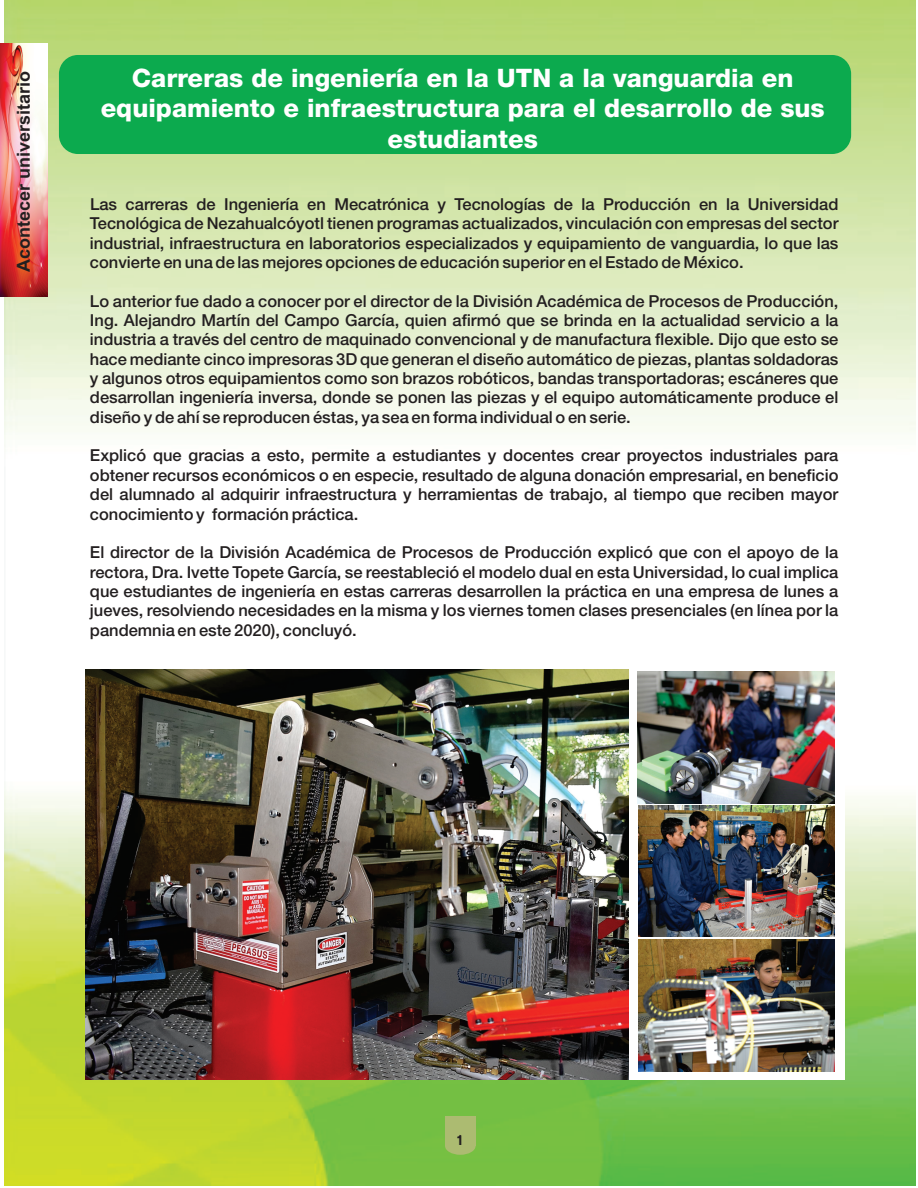
<style>
.page{position:relative;width:918px;height:1188px;background:#fff}
.page>*{position:absolute;margin:0;border:0;box-sizing:border-box;transform-origin:0 0}
.t1{font:800 25.5px/30.2px "Helvetica Neue LT Std";color:#fff;text-align:center}
.t2{font:700 18px "Arial";color:#231f20}
.t3{font:500 16.5px/19.4px "Helvetica Neue LT Std";color:#231f20;text-align:justify}
.t4{font:15px "Harabara";color:#231f20}
</style>
<div class="page">
<img style="left:4px;top:0;width:911px;height:1186px">
<img style="left:0;top:43px;width:47px;height:253px">
<div style="left:445px;top:1117px;width:31px;height:29px;background:#acbb71"></div>
<div style="left:445px;top:1137px;width:31px;height:18px;background:#acbb71;border-radius:50%"></div>
<img style="left:86px;top:670px;width:543px;height:409px">
<div style="left:629px;top:666px;width:216px;height:414px;background:#fff"></div>
<img style="left:637px;top:671px;width:198px;height:132px">
<img style="left:638px;top:940px;width:197px;height:131px">
<img style="left:638px;top:805px;width:197px;height:132px">
<div style="left:59px;top:55px;width:792px;height:99px;background:#0caa4e;border-radius:19px"></div>
<p class="t2" style="left:17px;top:272px;width:202px;rotate:-90deg">Acontecer universitario</p>
<h1 class="t1" style="left:101px;top:67px;width:726px">Carreras de ingeniería en la UTN a la vanguardia en equipamiento e infraestructura para el desarrollo de sus estudiantes</h1>
<p class="t3" style="left:90px;top:197px;width:750px">Las carreras de Ingeniería en Mecatrónica y Tecnologías de la Producción en la Universidad Tecnológica de Nezahualcóyotl tienen programas actualizados, vinculación con empresas del sector industrial, infraestructura en laboratorios especializados y equipamiento de vanguardia, lo que las convierte en una de las mejores opciones de educación superior en el Estado de México.</p>
<p class="t3" style="left:90px;top:293px;width:750px">Lo anterior fue dado a conocer por el director de la División Académica de Procesos de Producción, Ing. Alejandro Martín del Campo García, quien afirmó que se brinda en la actualidad servicio a la industria a través del centro de maquinado convencional y de manufactura flexible. Dijo que esto se hace mediante cinco impresoras 3D que generan el diseño automático de piezas, plantas soldadoras y algunos otros equipamientos como son brazos robóticos, bandas transportadoras; escáneres que desarrollan ingeniería inversa, donde se ponen las piezas y el equipo automáticamente produce el diseño y de ahí se reproducen éstas, ya sea en forma individual o en serie.</p>
<p class="t3" style="left:90px;top:448px;width:750px">Explicó que gracias a esto, permite a estudiantes y docentes crear proyectos industriales para obtener recursos económicos o en especie, resultado de alguna donación empresarial, en beneficio del alumnado al adquirir infraestructura y herramientas de trabajo, al tiempo que reciben mayor conocimiento y formación práctica.</p>
<p class="t3" style="left:90px;top:545px;width:750px">El director de la División Académica de Procesos de Producción explicó que con el apoyo de la rectora, Dra. Ivette Topete García, se reestableció el modelo dual en esta Universidad, lo cual implica que estudiantes de ingeniería en estas carreras desarrollen la práctica en una empresa de lunes a jueves, resolviendo necesidades en la misma y los viernes tomen clases presenciales (en línea por la pandemnia en este 2020), concluyó.</p>
<p class="t4" style="left:457px;top:1132px;width:6px">1</p>
</div>
